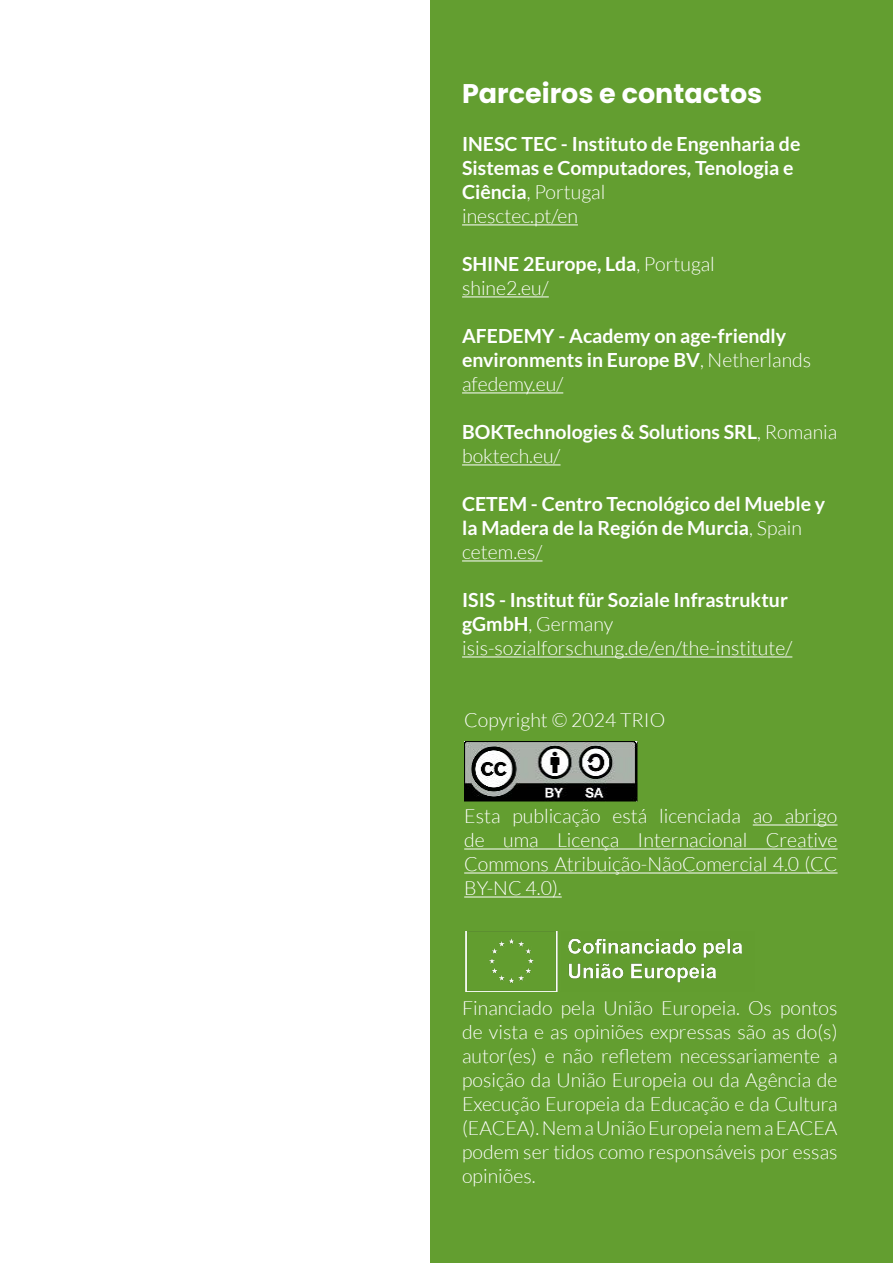
<style>
.page{position:relative;width:893px;height:1263px;background:#fff}
.page>*{position:absolute;margin:0;border:0;box-sizing:border-box;transform-origin:0 0}
.t1{font:700 27px "Poppins";color:#fff}
.t2{font:300 19.5px/24px "Lato";color:#fff}
.t3{font:700 19.5px/24px "Lato";color:#fff}
.s1{font-weight:300}
.s2{font-weight:700}
</style>
<div class="page">
<div style="left:430px;top:0;width:463px;height:1262px;background:#639e30"></div>
<hr style="left:462px;top:225px;width:116px;height:1px;background:#fff">
<hr style="left:462px;top:297px;width:87px;height:1px;background:#fff">
<hr style="left:462px;top:393px;width:101px;height:1px;background:#fff">
<hr style="left:462px;top:465px;width:98px;height:1px;background:#fff">
<hr style="left:462px;top:561px;width:80px;height:1px;background:#fff">
<hr style="left:462px;top:657px;width:330px;height:1px;background:#fff">
<hr style="left:753px;top:825px;width:84px;height:1px;background:#fff">
<hr style="left:464px;top:849px;width:373px;height:1px;background:#fff">
<hr style="left:464px;top:873px;width:373px;height:1px;background:#fff">
<hr style="left:464px;top:897px;width:98px;height:1px;background:#fff">
<img style="left:465px;top:931px;width:278px;height:60px">
<img style="left:465px;top:741px;width:172px;height:60px">
<h1 class="t1" style="left:462px;top:78px;width:302px">Parceiros e contactos</h1>
<p class="t3" style="left:462px;top:132px;width:340px">INESC TEC - Instituto de Engenharia de<br>Sistemas e Computadores, Tenologia e<br>Ciência<span class="s1">, Portugal<br>inesctec.pt/en</span></p>
<p class="t2" style="left:462px;top:252px;width:254px"><span class="s2">SHINE 2Europe, Lda</span>, Portugal shine2.eu/</p>
<p class="t3" style="left:462px;top:324px;width:351px">AFEDEMY - Academy on age-friendly environments in Europe BV<span class="s1">, Netherlands afedemy.eu/</span></p>
<p class="t3" style="left:462px;top:420px;width:377px">BOKTechnologies &amp; Solutions SRL<span class="s1">, Romania boktech.eu/</span></p>
<p class="t3" style="left:462px;top:492px;width:365px">CETEM - Centro Tecnológico del Mueble y la Madera de la Región de Murcia<span class="s1">, Spain cetem.es/</span></p>
<p class="t2" style="left:462px;top:588px;width:332px"><span class="s2">ISIS - Institut für Soziale Infrastruktur gGmbH</span>, Germany isis-sozialforschung.de/en/the-institute/</p>
<p class="t2" style="left:464px;top:708px;width:203px">Copyright © 2024 TRIO</p>
<p class="t2" style="left:464px;top:804px;width:375px;text-align:justify">Esta publicação está licenciada ao abrigo de uma Licença Internacional Creative Commons Atribuição-NãoComercial 4.0 (CC BY-NC 4.0).</p>
<p class="t2" style="left:462px;top:996px;width:377px;text-align:justify">Financiado pela União Europeia. Os pontos de vista e as opiniões expressas são as do(s) autor(es) e não refletem necessariamente a posição da União Europeia ou da Agência de Execução Europeia da Educação e da Cultura (EACEA). Nem a União Europeia nem a EACEA podem ser tidos como responsáveis por essas opiniões.</p>
</div>
